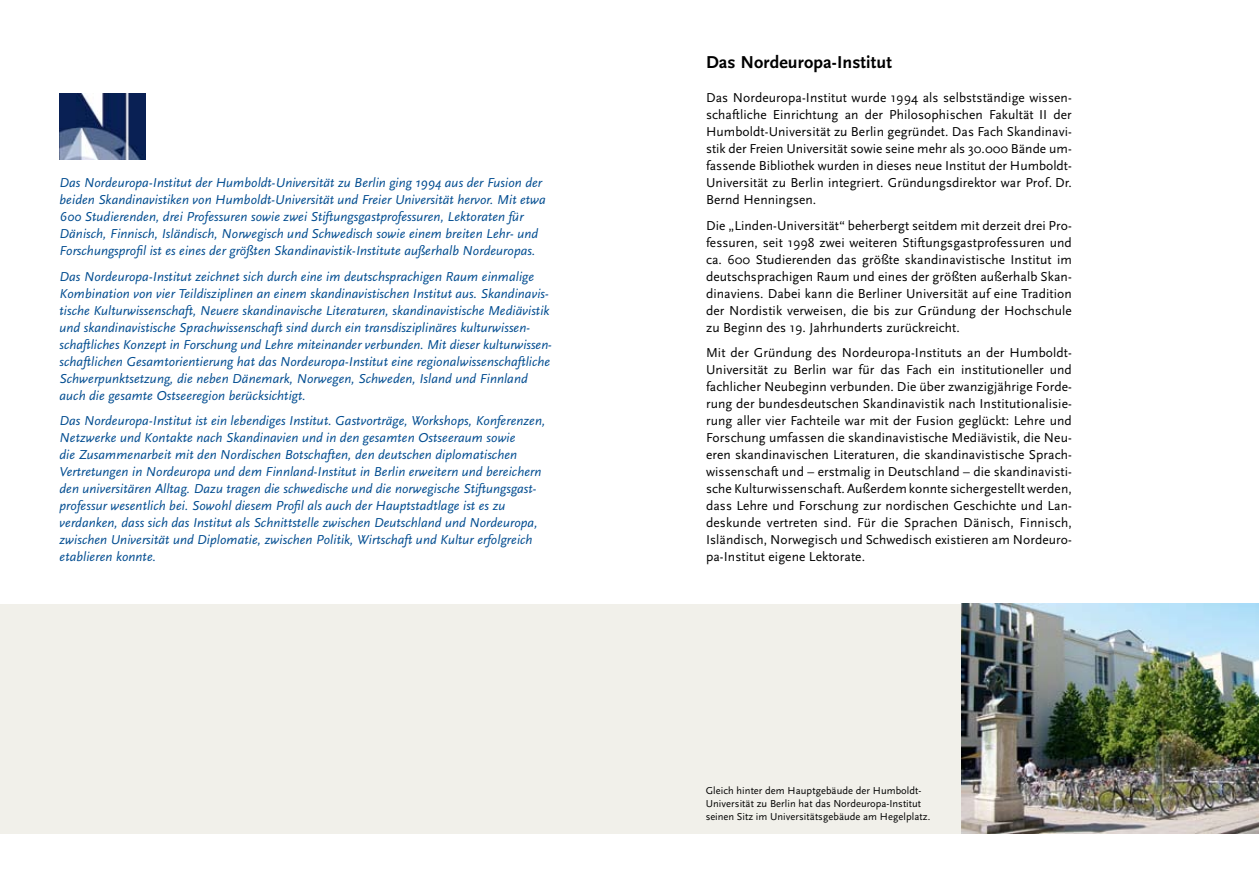
<style>
.page{position:relative;width:1259px;height:893px;background:#fff}
.page>*{position:absolute;margin:0;border:0;box-sizing:border-box;transform-origin:0 0}
.t1{font:700 18px "Scala Sans";letter-spacing:.005em;color:#000}
.t2{font:italic 13.5px/17px "Scala Sans";letter-spacing:.005em;color:#004c90}
.t3{font:13.5px/17px "Scala Sans";letter-spacing:.005em;color:#000;text-align:justify}
.t4{font:10.5px/12.8px "Scala Sans";letter-spacing:.005em;color:#000}
</style>
<div class="page">
<div style="left:0;top:604px;width:1258px;height:229px;background:#f1f0ea"></div>
<img style="left:60px;top:94px;width:86px;height:66px">
<img style="left:961px;top:604px;width:298px;height:229px">
<p class="t2" style="left:60px;top:175px;width:488px">Das Nordeuropa-Institut der Humboldt-Universität zu Berlin ging 1994 aus der Fusion der beiden Skandinavistiken von Humboldt-Universität und Freier Universität hervor. Mit etwa 600 Studierenden, drei Professuren sowie zwei Stiftungsgastprofessuren, Lektoraten für Dänisch, Finnisch, Isländisch, Norwegisch und Schwedisch sowie einem breiten Lehr- und Forschungsprofil ist es eines der größten Skandinavistik-Institute außerhalb Nordeuropas.</p>
<p class="t2" style="left:60px;top:268px;width:494px">Das Nordeuropa-Institut zeichnet sich durch eine im deutschsprachigen Raum einmalige Kombination von vier Teildisziplinen an einem skandinavistischen Institut aus. Skandinavis&shy;tische Kulturwissenschaft, Neuere skandinavische Literaturen, skandinavistische Mediävistik und skandinavistische Sprachwissenschaft sind durch ein transdisziplinäres kulturwissen&shy;schaftliches Konzept in Forschung und Lehre miteinander verbunden. Mit dieser kulturwissen&shy;schaftlichen Gesamtorientierung hat das Nordeuropa-Institut eine regionalwissenschaftliche Schwerpunktsetzung, die neben Dänemark, Norwegen, Schweden, Island und Finnland auch die gesamte Ostseeregion berücksichtigt.</p>
<p class="t2" style="left:60px;top:413px;width:487px">Das Nordeuropa-Institut ist ein lebendiges Institut. Gastvorträge, Workshops, Konferenzen, Netzwerke und Kontakte nach Skandinavien und in den gesamten Ostseeraum sowie<br>die Zusammenarbeit mit den Nordischen Botschaften, den deutschen diplomatischen Vertretungen in Nordeuropa und dem Finnland-Institut in Berlin erweitern und bereichern den universitären Alltag. Dazu tragen die schwedische und die norwegische Stiftungsgast&shy;professur wesentlich bei. Sowohl diesem Profil als auch der Hauptstadtlage ist es zu verdanken, dass sich das Institut als Schnittstelle zwischen Deutschland und Nordeuropa, zwischen Universität und Diplomatie, zwischen Politik, Wirtschaft und Kultur erfolgreich etablieren konnte.</p>
<h1 class="t1" style="left:706px;top:52px;width:187px">Das Nordeuropa-Institut</h1>
<p class="t3" style="left:706px;top:89px;width:367px">Das Nordeuropa-Institut wurde 1994 als selbstständige wissen&shy;schaftliche Einrichtung an der Philosophischen Fakultät II der Humboldt-Universität zu Berlin gegründet. Das Fach Skandinavi&shy;stik der Freien Universität sowie seine mehr als 30.000 Bände um&shy;fassende Bibliothek wurden in dieses neue Institut der Humboldt-Universität zu Berlin integriert. Gründungsdirektor war Prof. Dr.<br>Bernd Henningsen.</p>
<p class="t3" style="left:706px;top:217px;width:367px">Die „Linden-Universität“ beherbergt seitdem mit derzeit drei Pro&shy;fessuren, seit 1998 zwei weiteren Stiftungsgastprofessuren und ca. 600 Studierenden das größte skandinavistische Institut im deutschsprachigen Raum und eines der größten außerhalb Skan&shy;dinaviens. Dabei kann die Berliner Universität auf eine Tradition der Nordistik verweisen, die bis zur Gründung der Hochschule zu Beginn des 19. Jahrhunderts zurückreicht.</p>
<p class="t3" style="left:706px;top:345px;width:367px">Mit der Gründung des Nordeuropa-Instituts an der Humboldt-Universität zu Berlin war für das Fach ein institutioneller und fachlicher Neubeginn verbunden. Die über zwanzigjährige Forde&shy;rung der bundesdeutschen Skandinavistik nach Institutionalisie&shy;rung aller vier Fachteile war mit der Fusion geglückt: Lehre und Forschung umfassen die skandinavistische Mediävistik, die Neu&shy;eren skandinavischen Literaturen, die skandinavistische Sprach&shy;wissenschaft und – erstmalig in Deutschland – die skandinavisti&shy;sche Kulturwissenschaft. Außerdem konnte sichergestellt werden, dass Lehre und Forschung zur nordischen Geschichte und Lan&shy;deskunde vertreten sind. Für die Sprachen Dänisch, Finnisch, Isländisch, Norwegisch und Schwedisch existieren am Nordeuro&shy;pa-Institut eigene Lektorate.</p>
<p class="t4" style="left:705px;top:785px;width:226px">Gleich hinter dem Hauptgebäude der Humboldt-<br>Universität zu Berlin hat das Nordeuropa-Institut seinen Sitz im Universitätsgebäude am Hegelplatz.</p>
</div>
